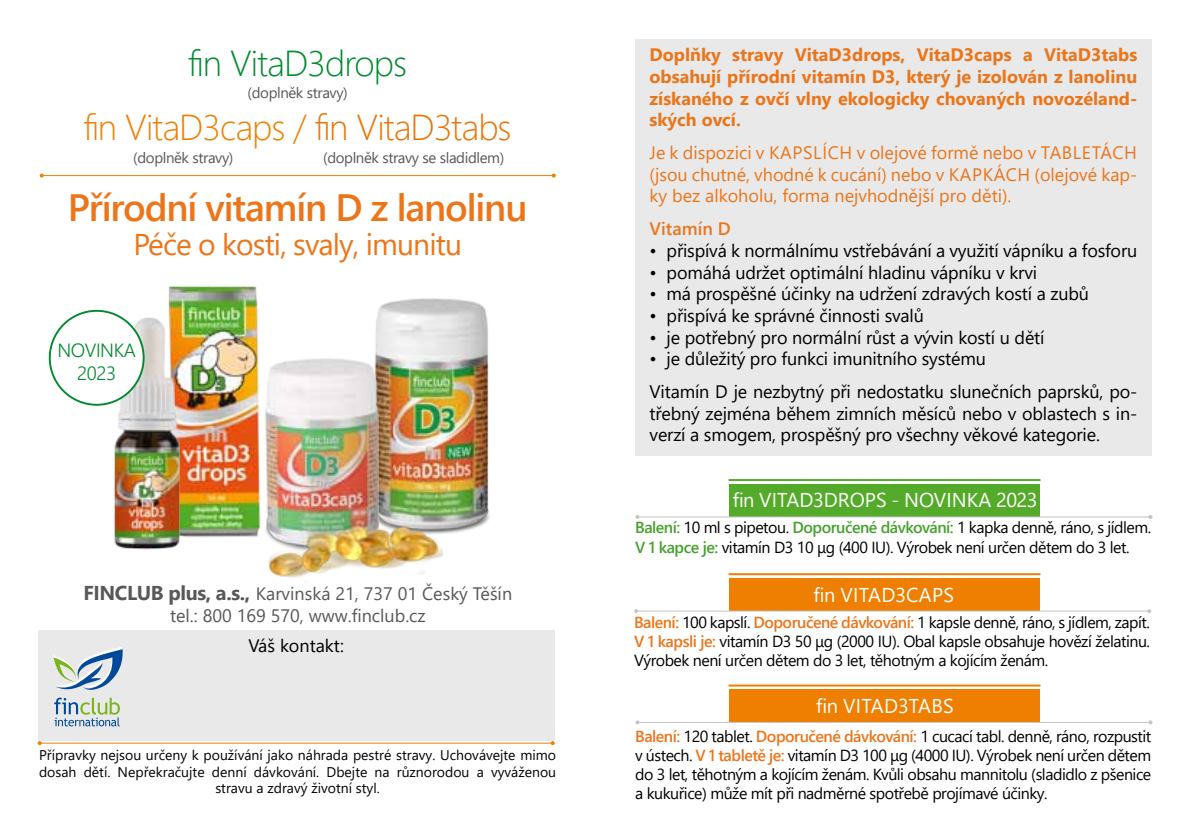
<style>
.page{position:relative;width:1191px;height:840px;background:#fff}
.page>*{position:absolute;margin:0;border:0;box-sizing:border-box;transform-origin:0 0}
.t1{font:600 38px "Segoe UI";letter-spacing:-.03em;color:#ec751a}
.t2{font:300 36px "Segoe UI";letter-spacing:-.025em;color:#ee7f00}
.t3{font:300 36px "Segoe UI";letter-spacing:-.025em;color:#008a2e}
.t4{font:30px "Segoe UI";letter-spacing:-.03em;color:#ec751a}
.t5{font:20px "Segoe UI";letter-spacing:.005em;color:#fff}
.t6{font:300 19px/22.8px "Segoe UI";letter-spacing:-.025em;color:#008a2e;text-align:center}
.t7{font:18px/33px "Segoe UI";letter-spacing:-.01em;color:#000}
.t8{font:700 18px/21.6px "Segoe UI";color:#ec751a;text-align:justify}
.t9{font:18px/21.6px "Segoe UI";color:#ec751a;text-align:justify}
.t10{font:18px/21.6px "Segoe UI";color:#58585a;text-align:center}
.t11{font:600 18px "Segoe UI";color:#ec751a}
.t12{font:16px/19.2px "Segoe UI";letter-spacing:-.03em;color:#000;text-align:justify}
.t13{font:15px "Segoe UI";letter-spacing:-.025em;color:#58585a}
.t14{font:14px/16.8px "Segoe UI";color:#000;text-align:center}
.s1{color:#ec7405}
.s2{font-weight:700;font-size:20px}
.s3{font-weight:600;color:#44a12b}
.s4{font-weight:600;color:#ec751a}
</style>
<div class="page">
<hr style="left:42px;top:175px;width:512px;height:1px;background:#ee7f00">
<svg style="left:40px;top:173px;width:4px;height:4px"></svg>
<svg style="left:552px;top:173px;width:4px;height:4px"></svg>
<div style="left:38px;top:630px;width:516px;height:110px;background:#e9e9ea"></div>
<hr style="left:40px;top:742px;width:512px;height:1px;background:#ee7f00">
<svg style="left:38px;top:740px;width:4px;height:4px"></svg>
<svg style="left:550px;top:740px;width:4px;height:4px"></svg>
<svg style="left:53px;top:647px;width:70px;height:79px"></svg>
<div style="left:635px;top:40px;width:516px;height:415px;background:#e9e9ea"></div>
<div style="left:729px;top:689px;width:310px;height:33px;background:#ee7f00"></div>
<hr style="left:728px;top:684px;width:312px;height:2px;background:#ee7f00">
<hr style="left:637px;top:721px;width:513px;height:1px;background:#c4c5c6">
<svg style="left:635px;top:720px;width:4px;height:4px"></svg>
<svg style="left:1148px;top:720px;width:4px;height:4px"></svg>
<div style="left:729px;top:484px;width:310px;height:32px;background:#54aa29"></div>
<hr style="left:728px;top:479px;width:312px;height:2px;background:#54aa29">
<hr style="left:637px;top:516px;width:513px;height:1px;background:#c4c5c6">
<div style="left:729px;top:578px;width:310px;height:32px;background:#ee7f00"></div>
<hr style="left:728px;top:573px;width:312px;height:2px;background:#ee7f00">
<hr style="left:636px;top:610px;width:513px;height:1px;background:#c4c5c6">
<img style="left:375px;top:298px;width:115px;height:236px">
<img style="left:180px;top:285px;width:79px;height:253px">
<img style="left:109px;top:285px;width:71px;height:265px">
<div style="left:50px;top:310px;width:94px;height:94px;background:#fff;border-radius:50%"></div>
<div style="left:49px;top:310px;width:96px;height:95px;border:2px solid #008a2e;border-radius:50%"></div>
<img style="left:254px;top:348px;width:189px;height:230px">
<h2 class="t3" style="left:188px;top:29px;width:220px">fin VitaD3drops</h2>
<p class="t13" style="left:248px;top:78px;width:102px">(doplněk stravy)</p>
<h2 class="t2" style="left:83px;top:93px;width:430px">fin VitaD3caps / <span class="s1">fin VitaD3tabs</span></h2>
<p class="t13" style="left:133px;top:144px;width:102px">(doplněk stravy)</p>
<p class="t13" style="left:323px;top:144px;width:183px">(doplněk stravy se sladidlem)</p>
<h1 class="t1" style="left:68px;top:171px;width:461px">Přírodní vitamín D z lanolinu</h1>
<h3 class="t4" style="left:133px;top:216px;width:330px">Péče o kosti, svaly, imunitu</h3>
<p class="t6" style="left:57px;top:337px;width:80px">NOVINKA<br>2023</p>
<p class="t10" style="left:84px;top:581px;width:430px"><span class="s2">FINCLUB plus, a.s.,</span> Karvinská 21, 737 01 Český Těšín tel.: 800 169 570, www.finclub.cz</p>
<p class="t7" style="left:248px;top:626px;width:97px">Váš kontakt:</p>
<p class="t14" style="left:39px;top:744px;width:518px">Přípravky nejsou určeny k používání jako náhrada pestré stravy. Uchovávejte mimo dosah dětí. Nepřekračujte denní dávkování. Dbejte na různorodou a vyváženou stravu a zdravý životní styl.</p>
<p class="t8" style="left:649px;top:43px;width:489px">Doplňky stravy VitaD3drops, VitaD3caps a VitaD3tabs obsahují přírodní vitamín D3, který je izolován z lanolinu získaného z ovčí vlny ekologicky chovaných novozéland&shy;ských ovcí.</p>
<p class="t9" style="left:649px;top:140px;width:489px">Je k dispozici v kapslích v olejové formě nebo v tabletách (jsou chutné, vhodné k cucání) nebo v kapkách (olejové kap&shy;ky bez alkoholu, forma nejvhodnější pro děti).</p>
<p class="t11" style="left:649px;top:212px;width:83px">Vitamín D</p>
<p class="t7" style="left:649px;top:232px;width:489px">• přispívá k normálnímu vstřebávání a využití vápníku a fosforu</p>
<p class="t7" style="left:649px;top:254px;width:389px">• pomáhá udržet optimální hladinu vápníku v krvi</p>
<p class="t7" style="left:649px;top:275px;width:441px">• má prospěšné účinky na udržení zdravých kostí a zubů</p>
<p class="t7" style="left:649px;top:297px;width:276px">• přispívá ke správné činnosti svalů</p>
<p class="t7" style="left:649px;top:319px;width:396px">• je potřebný pro normální růst a vývin kostí u dětí</p>
<p class="t7" style="left:649px;top:340px;width:489px">• je důležitý pro funkci imunitního systému<br>Vitamín D je nezbytný při nedostatku slunečních paprsků, po-</p>
<p class="t7" style="left:649px;top:401px;width:489px;line-height:21.6px">třebný zejména během zimních měsíců nebo v oblastech s in&shy;verzí a smogem, prospěšný pro všechny věkové kategorie.</p>
<p class="t5" style="left:732px;top:481px;width:306px">fin Vitad3DROPS - NOVINKA 2023</p>
<p class="t12" style="left:635px;top:516px;width:517px"><span class="s3">Balení:</span> 10 ml s pipetou. <span class="s3">Doporučené dávkování:</span> 1 kapka denně, ráno, s jídlem.<br><span class="s3">V 1 kapce je:</span> vitamín D3 10 μg (400 IU). Výrobek není určen dětem do 3 let.</p>
<p class="t5" style="left:813px;top:575px;width:140px">fin Vitad3CAPS</p>
<p class="t12" style="left:634px;top:610px;width:517px"><span class="s4">Balení:</span> 100 kapslí. <span class="s4">Doporučené dávkování:</span> 1 kapsle denně, ráno, s jídlem, zapít.<br><span class="s4">V 1 kapsli je:</span> vitamín D3 50 μg (2000 IU). Obal kapsle obsahuje hovězí želatinu.<br>Výrobek není určen dětem do 3 let, těhotným a kojícím ženám.</p>
<p class="t5" style="left:816px;top:686px;width:139px">fin Vitad3tabs</p>
<p class="t12" style="left:635px;top:724px;width:517px"><span class="s4">Balení:</span> 120 tablet. <span class="s4">Doporučené dávkování:</span> 1 cucací tabl. denně, ráno, rozpustit v ústech. <span class="s4">V 1 tabletě je:</span> vitamín D3 100 μg (4000 IU). Výrobek není určen dětem do 3 let, těhotným a kojícím ženám. Kvůli obsahu mannitolu (sladidlo z pšenice a kukuřice) může mít při nadměrné spotřebě projímavé účinky.</p>
</div>
